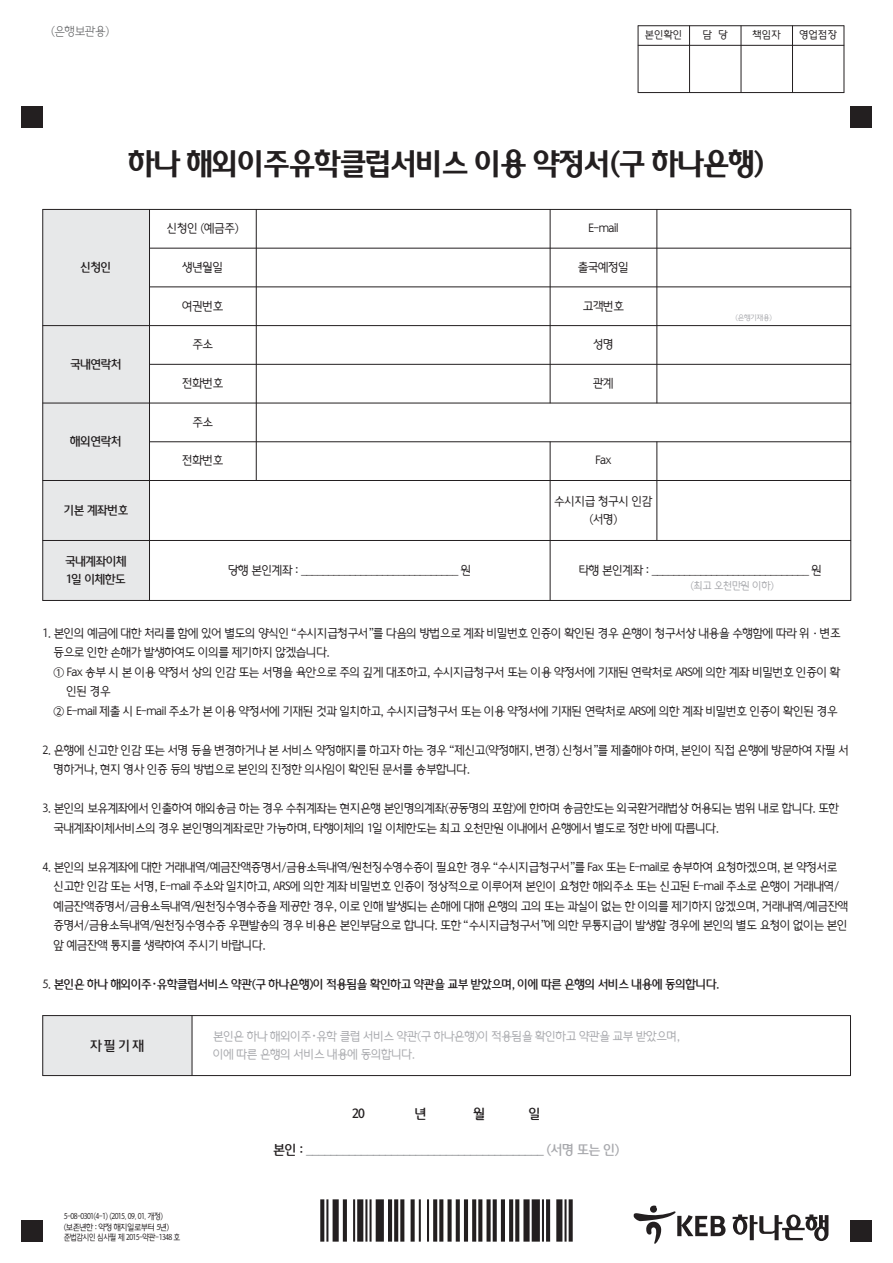
<style>
.page{position:relative;width:893px;height:1263px;background:#fff}
.page>*{position:absolute;margin:0;border:0;box-sizing:border-box;transform-origin:0 0}
.t1{font:30px "FIX Hana B";letter-spacing:-.05em;color:#231f20}
.t2{font:13.5px "FIX Hana M";color:#939598}
.t3{font:13.5px "FIX Hana M";letter-spacing:.15em;color:#231f20}
.t4{font:12px/19.5px "FIX Hana L";letter-spacing:-.05em;color:#231f20}
.t5{font:12px/18px "FIX Hana M";letter-spacing:-.05em;color:#231f20}
.t6{font:12px/18px "FIX Hana L";letter-spacing:-.05em;color:#a8a9ad}
.t7{font:12px "FIX Hana UL";letter-spacing:-.05em;color:#57585a}
.t8{font:10.5px "FIX Hana L";color:#231f20}
.t9{font:10.5px "FIX Hana L";letter-spacing:-.05em;color:#a8a9ad}
.t10{font:8.55px/10.5px "FIX Hana L";letter-spacing:-.075em;color:#231f20;scale:.9 1}
.t11{font:7.5px "FIX Hana L";letter-spacing:-.05em;color:#a8a9ad}
.s1{font-family:"FIX Hana L"}
.s2{font-family:"Chosunilbo NM"}
.s3{color:#231f20}
.s4{color:#a8a9ad}
</style>
<div class="page">
<img style="left:320px;top:1199px;width:253px;height:43px">
<hr style="left:638px;top:26px;width:1px;height:67px;background:#231f20">
<hr style="left:689px;top:26px;width:1px;height:67px;background:#231f20">
<hr style="left:741px;top:26px;width:1px;height:67px;background:#231f20">
<hr style="left:792px;top:26px;width:1px;height:67px;background:#231f20">
<hr style="left:844px;top:26px;width:1px;height:67px;background:#231f20">
<hr style="left:638px;top:25px;width:206px;height:1px;background:#231f20">
<hr style="left:638px;top:45px;width:206px;height:1px;background:#231f20">
<hr style="left:638px;top:92px;width:206px;height:1px;background:#231f20">
<div style="left:43px;top:1015px;width:149px;height:61px;background:#e7e8e9"></div>
<hr style="left:42px;top:1015px;width:1px;height:61px;background:#231f20">
<hr style="left:192px;top:1015px;width:1px;height:61px;background:#231f20">
<hr style="left:850px;top:1015px;width:1px;height:61px;background:#231f20">
<hr style="left:43px;top:1015px;width:808px;height:1px;background:#231f20">
<hr style="left:43px;top:1075px;width:808px;height:1px;background:#231f20">
<div style="left:43px;top:209px;width:106px;height:117px;background:#e7e8e9"></div>
<div style="left:43px;top:326px;width:106px;height:77px;background:#e7e8e9"></div>
<div style="left:43px;top:403px;width:106px;height:77px;background:#e7e8e9"></div>
<div style="left:43px;top:480px;width:106px;height:60px;background:#e7e8e9"></div>
<div style="left:43px;top:540px;width:106px;height:61px;background:#e7e8e9"></div>
<hr style="left:42px;top:209px;width:1px;height:392px;background:#231f20">
<hr style="left:149px;top:209px;width:1px;height:392px;background:#231f20">
<hr style="left:256px;top:209px;width:1px;height:272px;background:#231f20">
<hr style="left:550px;top:209px;width:1px;height:194px;background:#231f20">
<hr style="left:550px;top:441px;width:1px;height:160px;background:#231f20">
<hr style="left:657px;top:209px;width:1px;height:194px;background:#231f20">
<hr style="left:657px;top:441px;width:1px;height:100px;background:#231f20">
<hr style="left:850px;top:209px;width:1px;height:392px;background:#231f20">
<hr style="left:43px;top:209px;width:808px;height:1px;background:#231f20">
<hr style="left:149px;top:248px;width:702px;height:1px;background:#231f20">
<hr style="left:149px;top:287px;width:702px;height:1px;background:#231f20">
<hr style="left:43px;top:325px;width:808px;height:1px;background:#231f20">
<hr style="left:149px;top:364px;width:702px;height:1px;background:#231f20">
<hr style="left:43px;top:403px;width:808px;height:1px;background:#231f20">
<hr style="left:149px;top:441px;width:702px;height:1px;background:#231f20">
<hr style="left:43px;top:480px;width:808px;height:1px;background:#231f20">
<hr style="left:43px;top:540px;width:808px;height:1px;background:#231f20">
<hr style="left:43px;top:600px;width:808px;height:1px;background:#231f20">
<div style="left:21px;top:106px;width:22px;height:22px;background:#231f20"></div>
<div style="left:850px;top:106px;width:22px;height:22px;background:#231f20"></div>
<div style="left:21px;top:1221px;width:22px;height:21px;background:#231f20"></div>
<div style="left:850px;top:1221px;width:22px;height:21px;background:#231f20"></div>
<svg style="left:733px;top:1214px;width:95px;height:27px"></svg>
<svg style="left:634px;top:1205px;width:92px;height:39px"></svg>
<p class="t7" style="left:51px;top:25px;width:60px">(은행보관용)</p>
<p class="t8" style="left:645px;top:30px;width:39px">본인확인</p>
<p class="t8" style="left:703px;top:30px;width:27px">담 당</p>
<p class="t8" style="left:753px;top:30px;width:30px">책임자</p>
<p class="t8" style="left:799px;top:30px;width:39px">영업점장</p>
<h1 class="t1" style="left:128px;top:149px;width:638px">하나 해외이주유학클럽서비스 이용 약정서(구 하나은행)</h1>
<p class="t5" style="left:81px;top:258px;width:33px">신청인</p>
<p class="t5" style="left:70px;top:355px;width:53px">국내연락처</p>
<p class="t5" style="left:70px;top:433px;width:53px">해외연락처</p>
<p class="t4" style="left:167px;top:219px;width:73px">신청인 (예금주)</p>
<p class="t4" style="left:588px;top:219px;width:32px">E-mail</p>
<p class="t4" style="left:182px;top:257px;width:43px">생년월일</p>
<p class="t4" style="left:578px;top:257px;width:53px">출국예정일</p>
<p class="t4" style="left:182px;top:296px;width:43px">여권번호</p>
<p class="t4" style="left:583px;top:296px;width:43px">고객번호</p>
<p class="t4" style="left:192px;top:335px;width:22px">주소</p>
<p class="t4" style="left:593px;top:335px;width:22px">성명</p>
<p class="t4" style="left:182px;top:374px;width:43px">전화번호</p>
<p class="t4" style="left:593px;top:374px;width:22px">관계</p>
<p class="t4" style="left:192px;top:412px;width:22px">주소</p>
<p class="t4" style="left:182px;top:451px;width:43px">전화번호</p>
<p class="t4" style="left:595px;top:451px;width:18px">Fax</p>
<p class="t11" style="left:735px;top:314px;width:38px">(은행기재용)</p>
<p class="t5" style="left:64px;top:501px;width:66px">기본 계좌번호</p>
<p class="t4" style="left:554px;top:492px;width:100px;line-height:18px;text-align:center">수시지급 청구시 인감 (서명)</p>
<p class="t5" style="left:65px;top:552px;width:63px">국내계좌이체<br>1일 이체한도</p>
<p class="t4" style="left:228px;top:560px;width:245px">당행 본인계좌 : _____________________________ 원</p>
<p class="t4" style="left:579px;top:560px;width:245px">타행 본인계좌 : _____________________________ 원</p>
<p class="t9" style="left:691px;top:581px;width:85px">(최고 오천만원 이하)</p>
<p class="t4" style="left:43px;top:623px;width:800px">1. 본인의 예금에 대한 처리를 함에 있어 별도의 양식인“수시지급청구서”를 다음의 방법으로 계좌 비밀번호 인증이 확인된 경우 은행이 청구서상 내용을 수행함에 따라 위☞변조</p>
<p class="t4" style="left:54px;top:643px;width:278px">등으로 인한 손해가 발생하여도 이의를 제기하지 않겠습니다.</p>
<p class="t4" style="left:54px;top:662px;width:789px">① Fax 송부 시 본 이용 약정서 상의 인감 또는 서명을 육안으로 주의 깊게 대조하고, 수시지급청구서 또는 이용 약정서에 기재된 연락처로 ARS에 의한 계좌 비밀번호 인증이 확</p>
<p class="t4" style="left:67px;top:682px;width:46px">인된 경우</p>
<p class="t4" style="left:54px;top:701px;width:786px">② E-mail 제출 시 E-mail 주소가 본 이용 약정서에 기재된 것과 일치하고, 수시지급청구서 또는 이용 약정서에 기재된 연락처로 ARS에 의한 계좌 비밀번호 인증이 확인된 경우</p>
<p class="t4" style="left:54px;top:740px;width:797px;text-indent:-11px">2. 은행에 신고한 인감 또는 서명 등을 변경하거나 본 서비스 약정해지를 하고자 하는 경우“제신고(약정해지, 변경) 신청서”를 제출해야 하며, 본인이 직접 은행에 방문하여 자필 서 명하거나, 현지 영사 인증 등의 방법으로 본인의 진정한 의사임이 확인된 문서를 송부합니다.</p>
<p class="t4" style="left:54px;top:799px;width:787px;text-indent:-11px">3. 본인의 보유계좌에서 인출하여 해외송금 하는 경우 수취계좌는 현지은행 본인명의계좌(공동명의 포함)에 한하며 송금한도는 외국환거래법상 허용되는 범위 내로 합니다. 또한 국내계좌이체서비스의 경우 본인명의계좌로만 가능하며, 타행이체의 1일 이체한도는 최고 오천만원 이내에서 은행에서 별도로 정한 바에 따릅니다.</p>
<p class="t4" style="left:54px;top:857px;width:797px;text-indent:-11px">4. 본인의 보유계좌에 대한 거래내역/예금잔액증명서/금융소득내역/원천징수영수증이 필요한 경우“수시지급청구서”를 Fax 또는 E-mail로 송부하여 요청하겠으며, 본 약정서로 신고한 인감 또는 서명, E-mail 주소와 일치하고, ARS에 의한 계좌 비밀번호 인증이 정상적으로 이루어져 본인이 요청한 해외주소 또는 신고된 E-mail 주소로 은행이 거래내역/ 예금잔액증명서/금융소득내역/원천징수영수증을 제공한 경우, 이로 인해 발생되는 손해에 대해 은행의 고의 또는 과실이 없는 한 이의를 제기하지 않겠으며, 거래내역/예금잔액 증명서/금융소득내역/원천징수영수증 우편발송의 경우 비용은 본인부담으로 합니다. 또한“수시지급청구서”에 의한 무통지급이 발생할 경우에 본인의 별도 요청이 없이는 본인 앞 예금잔액 통지를 생략하여 주시기 바랍니다.</p>
<p class="t5" style="left:42px;top:975px;width:679px"><span class="s1">5.</span> 본인은 하나 해외이주<span class="s2">∙</span>유학클럽서비스 약관(구 하나은행)이 적용됨을 확인하고 약관을 교부 받았으며, 이에 따른 은행의 서비스 내용에 동의합니다.</p>
<p class="t3" style="left:90px;top:1039px;width:56px">자필기재</p>
<p class="t6" style="left:213px;top:1028px;width:469px">본인은 하나 해외이주<span class="s2">∙</span>유학 클럽 서비스 약관(구 하나은행)이 적용됨을 확인하고 약관을 교부 받았으며, 이에 따른 은행의 서비스 내용에 동의합니다.</p>
<p class="t10" style="left:64px;top:1211px;width:131px">5-08-0301(4-1) (2015. 09. 01. 개정) (보존년한 : 약정 해지일로부터 5년) 준법감시인 심사필 제 2015-약관-1348 호</p>
<p class="t3" style="left:352px;top:1107px;width:14px">20</p>
<p class="t3" style="left:415px;top:1107px;width:14px">년</p>
<p class="t3" style="left:473px;top:1107px;width:14px">월</p>
<p class="t3" style="left:529px;top:1107px;width:14px">일</p>
<p class="t2" style="left:273px;top:1143px;width:348px"><span class="s3">본인 :</span> _______________________________________ <span class="s4">(서명 또는 인)</span></p>
</div>
